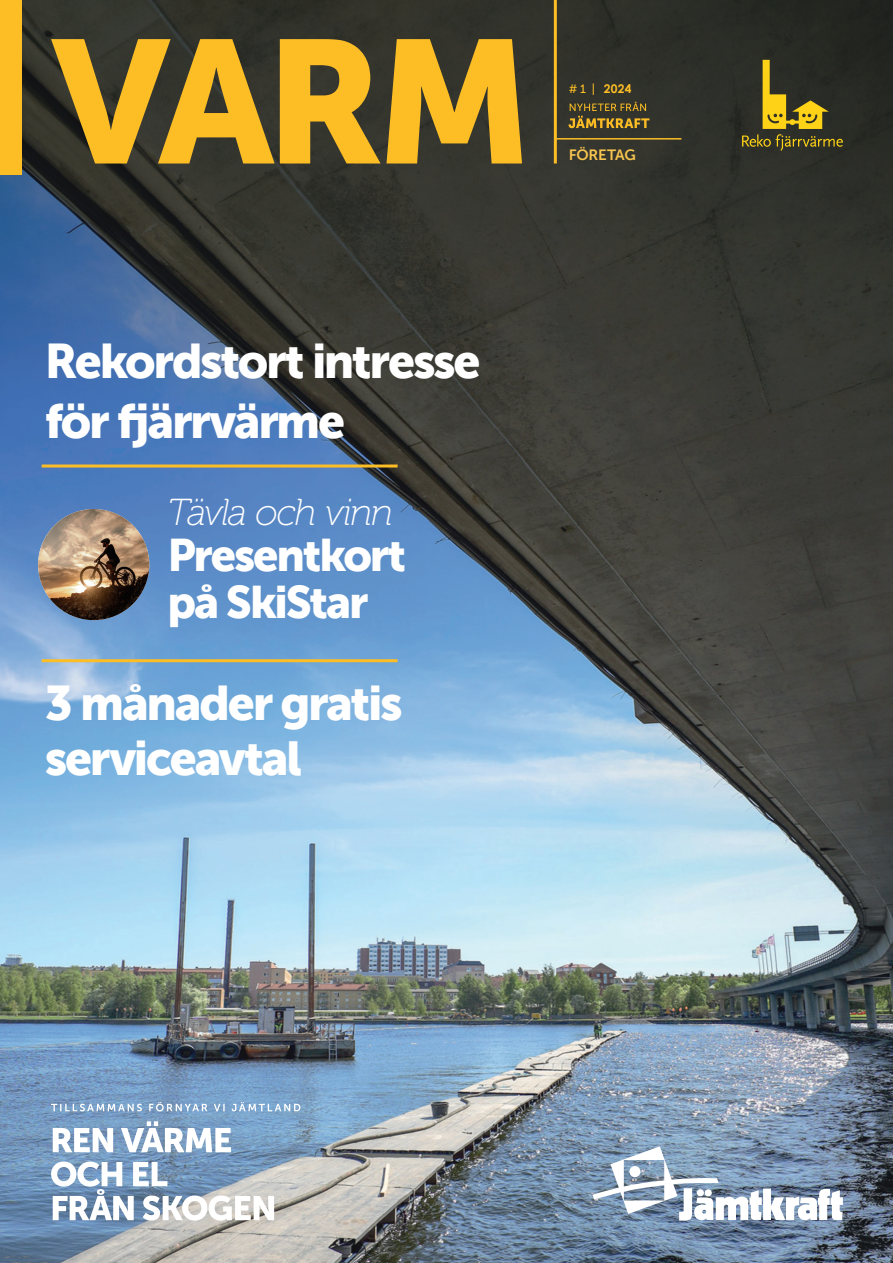
<style>
.page{position:relative;width:893px;height:1263px;background:#fff}
.page>*{position:absolute;margin:0;border:0;box-sizing:border-box;transform-origin:0 0}
.Ingress{font:48px/60px "Museo Sans 900";letter-spacing:-.05em;color:#fff}
.Ingress-2{font:45px/46.5px "Museo Sans 900";letter-spacing:-.05em;color:#fff}
.Ingress-3{font:italic 37.5px "Museo 100";letter-spacing:-.04em;color:#fff}
.Ingress-4{font:15px "Museo Sans 700";letter-spacing:-.015em;color:#f7c44e}
.Ingress-5{font:700 12px "Century Gothic";color:#fdbe25}
.s1{font-family:"Museo Sans 500";font-weight:400}
</style>
<div class="page">
<img style="left:0;top:0;width:893px;height:1263px">
<svg style="left:51px;top:39px;width:471px;height:124px;background:#a98428"></svg>
<svg style="left:592px;top:1146px;width:251px;height:74px"></svg>
<div style="left:0;top:0;width:22px;height:174px;background:#fdbe25"></div>
<hr style="left:554px;top:0;width:3px;height:163px;background:#fdbe25">
<hr style="left:556px;top:138px;width:125px;height:2px;background:#fdbe25">
<svg style="left:51px;top:1161px;width:223px;height:59px"></svg>
<svg style="left:53px;top:1121px;width:178px;height:31px"></svg>
<svg style="left:51px;top:1102px;width:249px;height:9px;background:#9ab7d5"></svg>
<hr style="left:42px;top:464px;width:356px;height:3px;background:#fdbe25">
<hr style="left:42px;top:659px;width:356px;height:3px;background:#fdbe25">
<svg style="left:742px;top:60px;width:101px;height:91px;background:#574f23"></svg>
<img style="left:38px;top:509px;width:111px;height:111px;border-radius:56px">
<svg style="left:569px;top:102px;width:80px;height:26px;background:#6c5b2a"></svg>
<p class="Ingress" style="left:45px;top:331px;width:437px">Rekordstort intresse för fjärrvärme</p>
<p class="Ingress-3" style="left:168px;top:492px;width:227px">Tävla och vinn</p>
<p class="Ingress-2" style="left:168px;top:532px;width:240px">Presentkort på SkiStar</p>
<p class="Ingress" style="left:45px;top:676px;width:359px;line-height:54.9px">3 månader gratis serviceavtal</p>
<p class="Ingress-5" style="left:569px;top:80px;width:64px"><span class="s1"># 1 |</span> 2024</p>
<p class="Ingress-4" style="left:569px;top:147px;width:69px">FÖRETAG</p>
</div>
